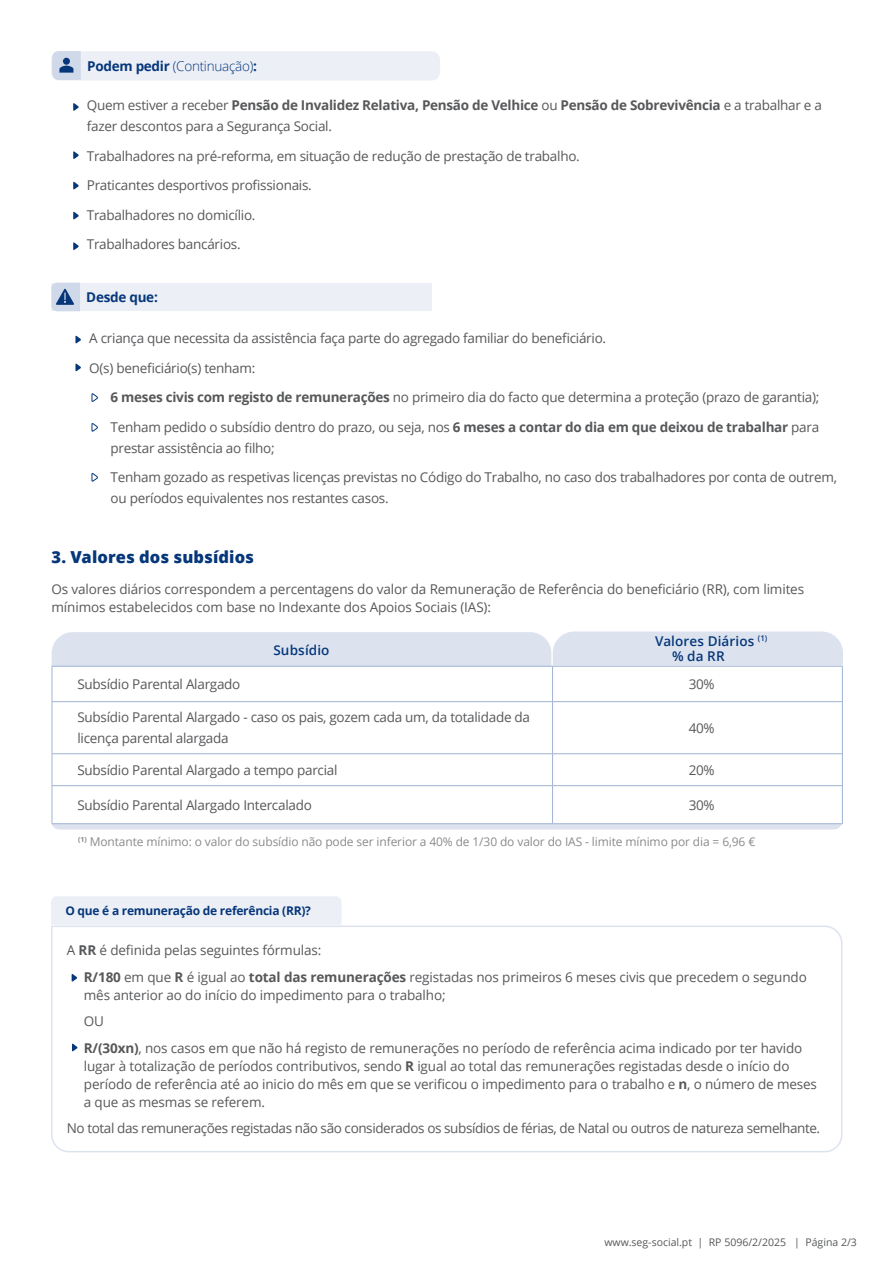
<style>
.page{position:relative;width:893px;height:1263px;background:#fff}
.page>*{position:absolute;margin:0;border:0;box-sizing:border-box;transform-origin:0 0}
.t1{font:800 16.5px "Open Sans";letter-spacing:.005em;color:#06377a}
.t2{font:13.5px/29.5px "Open Sans";letter-spacing:-.02em;color:#57585a}
.t3{font:600 13.5px/15px "Open Sans";letter-spacing:.01em;color:#06377a}
.t4{font:300 13.5px "Open Sans";letter-spacing:-.02em;color:#06377a}
.t5{font:700 13.5px "Open Sans";letter-spacing:-.02em;color:#06377a}
.t6{font:12px "Open Sans";letter-spacing:-.01em;color:#57585a}
.t7{font:700 12px "Open Sans";letter-spacing:-.02em;color:#06377a}
.t8{font:10.5px "Open Sans";color:#57585a}
.s1{font-weight:700}
</style>
<div class="page">
<div style="left:51px;top:283px;width:381px;height:27px;background:#eceff6"></div>
<svg style="left:51px;top:283px;width:29px;height:28px"></svg>
<svg style="left:75px;top:335px;width:6px;height:9px"></svg>
<svg style="left:75px;top:363px;width:6px;height:8px"></svg>
<div style="left:51px;top:51px;width:389px;height:30px;background:#eceff6;border-radius:9px"></div>
<svg style="left:52px;top:51px;width:29px;height:29px"></svg>
<svg style="left:73px;top:103px;width:6px;height:8px"></svg>
<svg style="left:73px;top:151px;width:6px;height:8px"></svg>
<svg style="left:73px;top:182px;width:6px;height:8px"></svg>
<svg style="left:73px;top:212px;width:6px;height:8px"></svg>
<svg style="left:73px;top:242px;width:6px;height:8px"></svg>
<svg style="left:91px;top:393px;width:7px;height:9px"></svg>
<svg style="left:91px;top:423px;width:7px;height:8px"></svg>
<svg style="left:91px;top:473px;width:7px;height:8px"></svg>
<svg style="left:52px;top:824px;width:790px;height:5px;background:#d9e0ed"></svg>
<div style="left:52px;top:631px;width:791px;height:35px;background:#dce3ef"></div>
<hr style="left:553px;top:666px;width:289px;height:1px;background:#9fb2d4">
<hr style="left:842px;top:666px;width:1px;height:36px;background:#9fb2d4">
<hr style="left:842px;top:702px;width:1px;height:52px;background:#9fb2d4">
<hr style="left:842px;top:754px;width:1px;height:32px;background:#9fb2d4">
<hr style="left:842px;top:786px;width:1px;height:37px;background:#9fb2d4">
<hr style="left:52px;top:666px;width:501px;height:1px;background:#9fb2d4">
<hr style="left:552px;top:666px;width:1px;height:35px;background:#9fb2d4">
<hr style="left:552px;top:702px;width:1px;height:51px;background:#9fb2d4">
<hr style="left:552px;top:754px;width:1px;height:31px;background:#9fb2d4">
<hr style="left:552px;top:786px;width:1px;height:37px;background:#9fb2d4">
<hr style="left:52px;top:666px;width:1px;height:35px;background:#9fb2d4">
<hr style="left:52px;top:702px;width:1px;height:51px;background:#9fb2d4">
<hr style="left:52px;top:754px;width:1px;height:31px;background:#9fb2d4">
<hr style="left:52px;top:786px;width:1px;height:37px;background:#9fb2d4">
<hr style="left:553px;top:701px;width:289px;height:1px;background:#9fb2d4">
<hr style="left:553px;top:753px;width:289px;height:1px;background:#9fb2d4">
<hr style="left:553px;top:785px;width:289px;height:1px;background:#9fb2d4">
<hr style="left:553px;top:823px;width:289px;height:1px;background:#9fb2d4">
<hr style="left:52px;top:701px;width:501px;height:1px;background:#9fb2d4">
<hr style="left:52px;top:753px;width:501px;height:1px;background:#9fb2d4">
<hr style="left:52px;top:785px;width:501px;height:1px;background:#9fb2d4">
<hr style="left:52px;top:823px;width:501px;height:1px;background:#9fb2d4">
<svg style="left:51px;top:925px;width:792px;height:228px"></svg>
<div style="left:51px;top:896px;width:291px;height:29px;background:#eceff6"></div>
<p class="t4" style="left:87px;top:57px;width:171px"><span class="s1">Podem pedir</span> (Continuação)<span class="s1">:</span></p>
<p class="t2" style="left:87px;top:95px;width:737px;line-height:21px">Quem estiver a receber <span class="s1">Pensão de Invalidez Relativa, Pensão de Velhice</span> ou <span class="s1">Pensão de Sobrevivência</span> e a trabalhar e a fazer descontos para a Segurança Social.</p>
<p class="t2" style="left:87px;top:141px;width:494px">Trabalhadores na pré-reforma, em situação de redução de prestação de trabalho.<br>Praticantes desportivos profissionais.<br>Trabalhadores no domicílio.<br>Trabalhadores bancários.</p>
<p class="t5" style="left:86px;top:287px;width:73px">Desde que:</p>
<p class="t2" style="left:89px;top:323px;width:518px">A criança que necessita da assistência faça parte do agregado familiar do beneficiário.<br>O(s) beneficiário(s) tenham:</p>
<p class="t2" style="left:111px;top:382px;width:710px"><span class="s1">6 meses civis com registo de remunerações</span> no primeiro dia do facto que determina a proteção (prazo de garantia);<br>Tenham pedido o subsídio dentro do prazo, ou seja, nos <span class="s1">6 meses a contar do dia em que deixou de trabalhar</span> para</p>
<p class="t2" style="left:111px;top:433px;width:728px">prestar assistência ao filho;<br>Tenham gozado as respetivas licenças previstas no Código do Trabalho, no caso dos trabalhadores por conta de outrem,</p>
<p class="t2" style="left:111px;top:483px;width:280px">ou períodos equivalentes nos restantes casos.</p>
<p class="t1" style="left:52px;top:545px;width:204px">3. Valores dos subsídios</p>
<p class="t2" style="left:52px;top:580px;width:754px;line-height:18px">Os valores diários correspondem a percentagens do valor da Remuneração de Referência do beneficiário (RR), com limites mínimos estabelecidos com base no Indexante dos Apoios Sociais (IAS):</p>
<p class="t3" style="left:273px;top:642px;width:58px">Subsídio</p>
<p class="t3" style="left:672px;top:633px;width:97px;text-indent:-17px">Valores Diários <sup>(1) </sup>% da RR</p>
<p class="t2" style="left:77px;top:669px;width:164px">Subsídio Parental Alargado</p>
<p class="t2" style="left:689px;top:669px;width:28px">30%</p>
<p class="t2" style="left:77px;top:707px;width:454px;line-height:21px">Subsídio Parental Alargado - caso os pais, gozem cada um, da totalidade da licença parental alargada</p>
<p class="t2" style="left:689px;top:713px;width:28px">40%</p>
<p class="t2" style="left:77px;top:755px;width:262px">Subsídio Parental Alargado a tempo parcial</p>
<p class="t2" style="left:689px;top:755px;width:28px">20%</p>
<p class="t2" style="left:77px;top:790px;width:236px">Subsídio Parental Alargado Intercalado</p>
<p class="t2" style="left:689px;top:790px;width:28px">30%</p>
<p class="t6" style="left:78px;top:833px;width:679px"><sup>(1)</sup> Montante mínimo: o valor do subsídio não pode ser inferior a 40% de 1/30 do valor do IAS - limite mínimo por dia = 6,96 €</p>
<p class="t7" style="left:65px;top:902px;width:247px">O que é a remuneração de referência (RR)?</p>
<p class="t2" style="left:84px;top:937px;width:724px;line-height:26.5px;text-indent:-17px">A <span class="s1">RR</span> é definida pelas seguintes fórmulas:<br><span class="s1">R/180</span> em que <span class="s1">R</span> é igual ao <span class="s1">total das remunerações</span> registadas nos primeiros 6 meses civis que precedem o segundo</p>
<p class="t2" style="left:84px;top:981px;width:720px;line-height:26.5px">mês anterior ao do início do impedimento para o trabalho;<br>OU<br><span class="s1">R/(30xn)</span>, nos casos em que não há registo de remunerações no período de referência acima indicado por ter havido</p>
<p class="t2" style="left:84px;top:1056px;width:735px;line-height:18px">lugar à totalização de períodos contributivos, sendo <span class="s1">R</span> igual ao total das remunerações registadas desde o início do período de referência até ao inicio do mês em que se verificou o impedimento para o trabalho e <span class="s1">n</span>, o número de meses a que as mesmas se referem.</p>
<p class="t2" style="left:67px;top:1113px;width:755px">No total das remunerações registadas não são considerados os subsídios de férias, de Natal ou outros de natureza semelhante.</p>
<p class="t8" style="left:604px;top:1235px;width:254px">www.seg-social.pt | RP 5096/2/2025 | Página 2/3</p>
</div>
